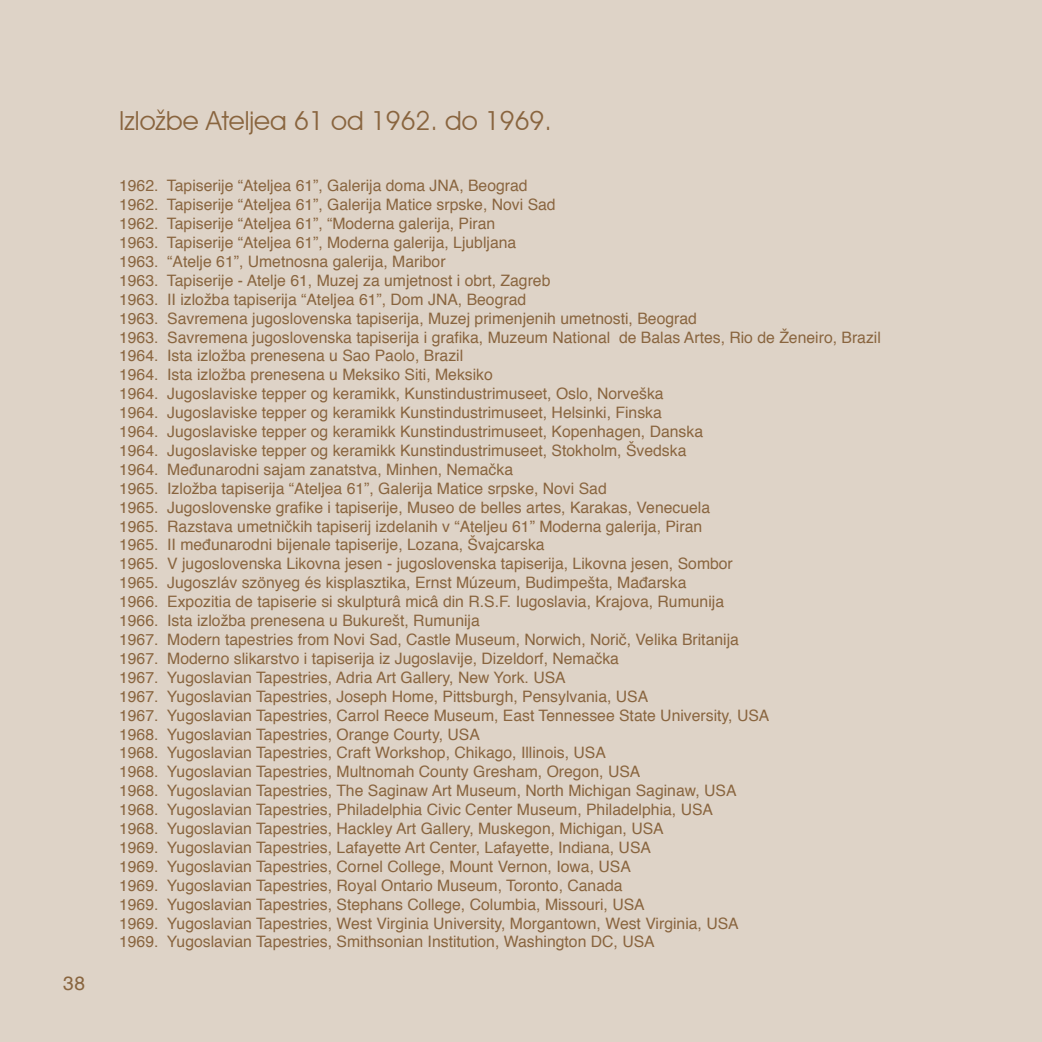
<style>
.page{position:relative;width:1042px;height:1042px;background:#ded3c7}
.page>*{position:absolute;margin:0;border:0;box-sizing:border-box;transform-origin:0 0}
.t1{font:26.25px "Avant Garde IT Cby BT";color:#89653f}
.t2{font:19.25px "Helvetica";color:#89653f}
.t3{font:15.75px/18.9px "Helvetica";color:#89653f}
</style>
<div class="page">
<p class="t2" style="left:63px;top:968px;width:24px">38</p>
<h1 class="t1" style="left:119px;top:105px;width:434px">Izložbe Ateljea 61 od 1962. do 1969.</h1>
<p class="t3" style="left:119px;top:177px;width:763px">1962. Tapiserije “Ateljea 61”, Galerija doma JNA, Beograd<br>1962. Tapiserije “Ateljea 61”, Galerija Matice srpske, Novi Sad<br>1962. Tapiserije “Ateljea 61”, “Moderna galerija, Piran<br>1963. Tapiserije “Ateljea 61”, Moderna galerija, Ljubljana<br>1963. “Atelje 61”, Umetnosna galerija, Maribor<br>1963. Tapiserije - Atelje 61, Muzej za umjetnost i obrt, Zagreb<br>1963. II izložba tapiserija “Ateljea 61”, Dom JNA, Beograd<br>1963. Savremena jugoslovenska tapiserija, Muzej primenjenih umetnosti, Beograd<br>1963. Savremena jugoslovenska tapiserija i grafika, Muzeum National de Balas Artes, Rio de Ženeiro, Brazil 1964. Ista izložba prenesena u Sao Paolo, Brazil<br>1964. Ista izložba prenesena u Meksiko Siti, Meksiko<br>1964. Jugoslaviske tepper og keramikk, Kunstindustrimuseet, Oslo, Norveška<br>1964. Jugoslaviske tepper og keramikk Kunstindustrimuseet, Helsinki, Finska<br>1964. Jugoslaviske tepper og keramikk Kunstindustrimuseet, Kopenhagen, Danska<br>1964. Jugoslaviske tepper og keramikk Kunstindustrimuseet, Stokholm, Švedska<br>1964. Međunarodni sajam zanatstva, Minhen, Nemačka<br>1965. Izložba tapiserija “Ateljea 61”, Galerija Matice srpske, Novi Sad<br>1965. Jugoslovenske grafike i tapiserije, Museo de belles artes, Karakas, Venecuela<br>1965. Razstava umetničkih tapiserij izdelanih v “Ateljeu 61” Moderna galerija, Piran<br>1965. II međunarodni bijenale tapiserije, Lozana, Švajcarska<br>1965. V jugoslovenska Likovna jesen - jugoslovenska tapiserija, Likovna jesen, Sombor<br>1965. Jugoszláv szönyeg és kisplasztika, Ernst Múzeum, Budimpešta, Mađarska<br>1966. Expozitia de tapiserie si skulpturâ micâ din R.S.F. Iugoslavia, Krajova, Rumunija<br>1966. Ista izložba prenesena u Bukurešt, Rumunija<br>1967. Modern tapestries from Novi Sad, Castle Museum, Norwich, Norič, Velika Britanija<br>1967. Moderno slikarstvo i tapiserija iz Jugoslavije, Dizeldorf, Nemačka<br>1967. Yugoslavian Tapestries, Adria Art Gallery, New York. USA<br>1967. Yugoslavian Tapestries, Joseph Home, Pittsburgh, Pensylvania, USA<br>1967. Yugoslavian Tapestries, Carrol Reece Museum, East Tennessee State University, USA<br>1968. Yugoslavian Tapestries, Orange Courty, USA<br>1968. Yugoslavian Tapestries, Craft Workshop, Chikago, Illinois, USA<br>1968. Yugoslavian Tapestries, Multnomah County Gresham, Oregon, USA<br>1968. Yugoslavian Tapestries, The Saginaw Art Museum, North Michigan Saginaw, USA<br>1968. Yugoslavian Tapestries, Philadelphia Civic Center Museum, Philadelphia, USA<br>1968. Yugoslavian Tapestries, Hackley Art Gallery, Muskegon, Michigan, USA<br>1969. Yugoslavian Tapestries, Lafayette Art Center, Lafayette, Indiana, USA<br>1969. Yugoslavian Tapestries, Cornel College, Mount Vernon, Iowa, USA<br>1969. Yugoslavian Tapestries, Royal Ontario Museum, Toronto, Canada<br>1969. Yugoslavian Tapestries, Stephans College, Columbia, Missouri, USA<br>1969. Yugoslavian Tapestries, West Virginia University, Morgantown, West Virginia, USA<br>1969. Yugoslavian Tapestries, Smithsonian Institution, Washington DC, USA</p>
</div>
